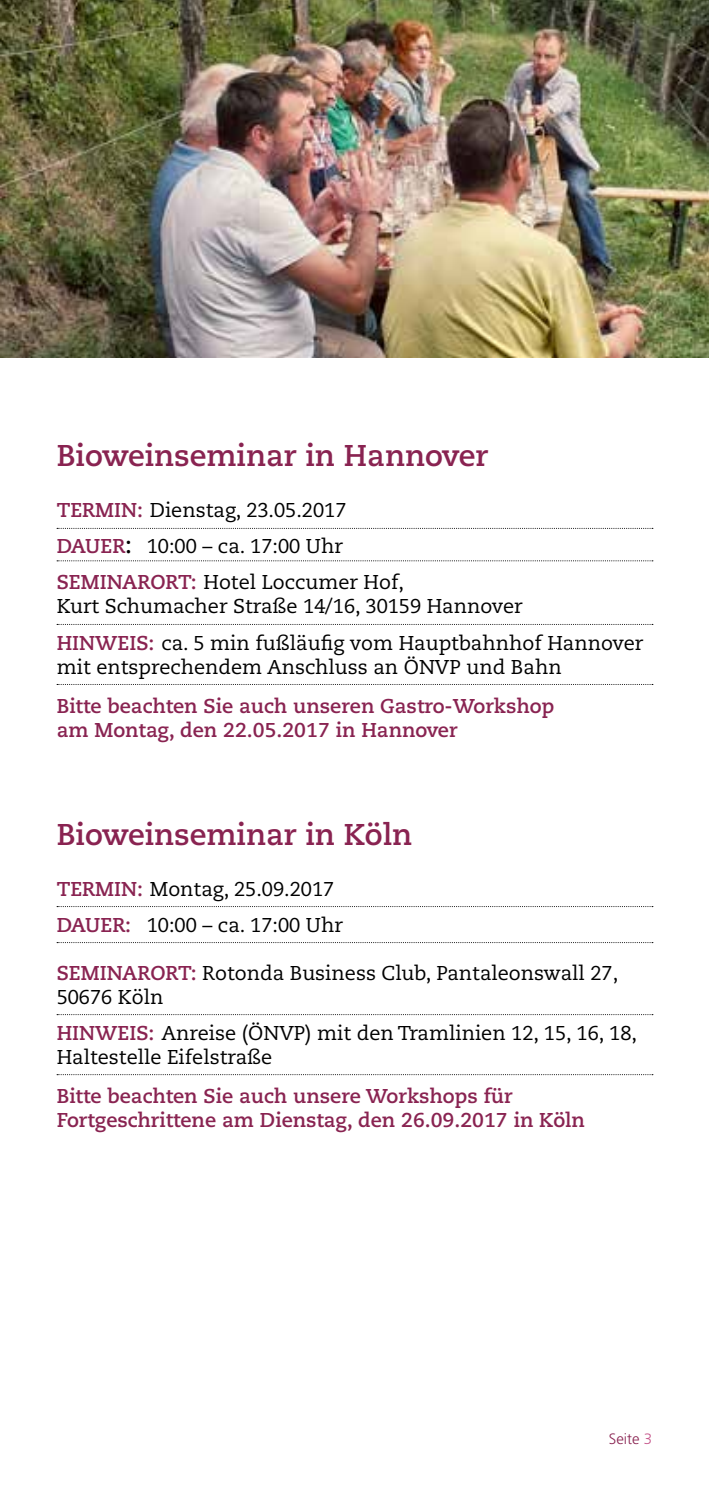
<style>
.page{position:relative;width:709px;height:1489px;background:#fff}
.page>*{position:absolute;margin:0;border:0;box-sizing:border-box;transform-origin:0 0}
.t1{font:700 30px "Caecilia";color:#892351}
.t2{font:20px/36px "Caecilia";color:#000}
.t3{font:700 20px/24px "Caecilia";color:#892351}
.t4{font:300 15px "Frutiger LT";color:#892351}
.s1{font-weight:700;color:#892351}
.s2{font-family:"Minion Pro";font-size:30px}
.s3{color:#c6558b}
</style>
<div class="page">
<svg style="left:57px;top:528px;width:596px;height:1px"></svg>
<svg style="left:57px;top:560px;width:596px;height:1px"></svg>
<svg style="left:57px;top:624px;width:596px;height:1px"></svg>
<svg style="left:57px;top:684px;width:596px;height:1px"></svg>
<svg style="left:57px;top:906px;width:596px;height:1px"></svg>
<svg style="left:57px;top:942px;width:596px;height:1px"></svg>
<svg style="left:57px;top:1014px;width:596px;height:1px"></svg>
<svg style="left:57px;top:1074px;width:596px;height:1px"></svg>
<img style="left:0;top:0;width:709px;height:357px">
<h1 class="t1" style="left:57px;top:438px;width:433px">Bioweinseminar in Hannover</h1>
<p class="t2" style="left:57px;top:493px;width:349px"><span class="s1">TERMIN:</span> Dienstag, 23.05.2017<br><span class="s1">DAUER</span><span class="s2">:</span> 10:00 – ca. 17:00 Uhr<br><span class="s1">SEMINARORT:</span> Hotel Loccumer Hof,</p>
<p class="t2" style="left:57px;top:589px;width:588px">Kurt Schumacher Straße 14/16, 30159 Hannover<br><span class="s1">HINWEIS:</span> ca. 5 min fußläufig vom Hauptbahnhof Hannover</p>
<p class="t2" style="left:57px;top:649px;width:506px">mit entsprechendem Anschluss an ÖNVP und Bahn</p>
<p class="t3" style="left:57px;top:694px;width:499px">Bitte beachten Sie auch unseren Gastro-Workshop am Montag, den 22.05.2017 in Hannover</p>
<h1 class="t1" style="left:57px;top:816px;width:357px">Bioweinseminar in Köln</h1>
<p class="t2" style="left:57px;top:871px;width:288px"><span class="s1">TERMIN:</span> Montag, 25.09.2017<br><span class="s1">DAUER:</span> 10:00 – ca. 17:00 Uhr</p>
<p class="t2" style="left:57px;top:961px;width:563px;line-height:24px"><span class="s1">SEMINARORT:</span> Rotonda Business Club, Pantaleonswall 27,<br>50676 Köln</p>
<p class="t2" style="left:57px;top:1021px;width:582px;line-height:24px"><span class="s1">HINWEIS:</span> Anreise (ÖNVP) mit den Tramlinien 12, 15, 16, 18,<br>Haltestelle Eifelstraße</p>
<p class="t3" style="left:57px;top:1084px;width:529px">Bitte beachten Sie auch unsere Workshops für<br>Fortgeschrittene am Dienstag, den 26.09.2017 in Köln</p>
<p class="t4" style="left:609px;top:1429px;width:45px">Seite <span class="s3">3</span></p>
</div>
